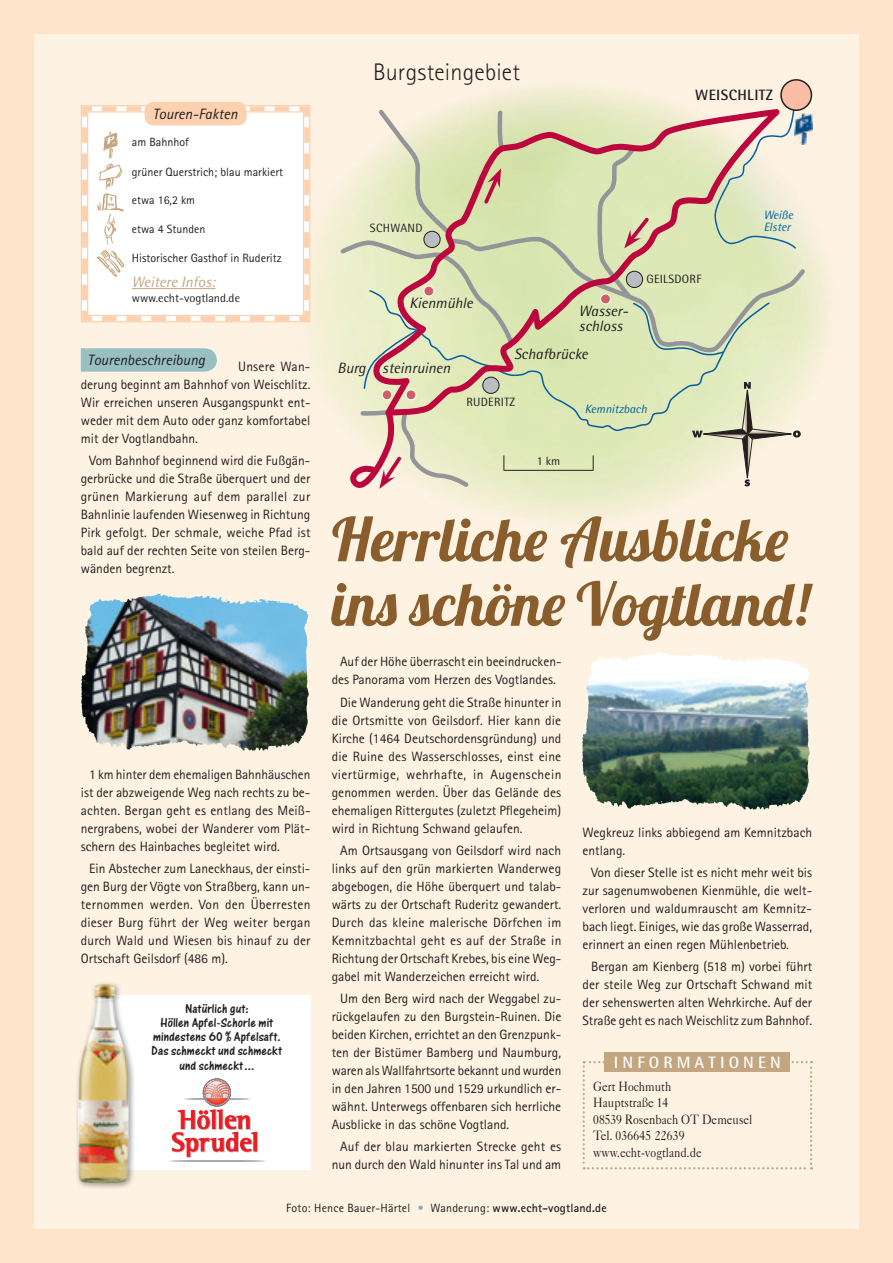
<style>
.page{position:relative;width:893px;height:1263px;background:#fee5ca}
.page>*{position:absolute;margin:0;border:0;box-sizing:border-box;transform-origin:0 0}
.t1{font:60px/64.5px "Lobster 1.4";color:#895d2c}
.t2{font:300 24px "Rotis Sans Serif";letter-spacing:.01em;color:#231f20}
.t3{font:700 16.5px "Rotis Semi Sans";letter-spacing:.25em;color:#fff}
.t4{font:italic 15px/15px "Rotis Semi Sans";color:#231f20}
.t5{font:italic 15px "Rotis Sans Serif";color:#231f20}
.t6{font:italic 15px "Rotis Semi Sans";color:#c3a67f}
.t7{font:700 15px "Rotis Semi Sans";letter-spacing:.025em;color:#231f20}
.t8{font:13.5px/18px "Rotis Sans Serif";color:#231f20;text-align:justify}
.t9{font:13.5px/14.2px "One Stroke Script Plain";letter-spacing:.005em;color:#231f20;text-align:center}
.t10{font:13.5px/16.5px "Caslon Five Forty";color:#231f20;scale:.85 1}
.t11{font:12px "Rotis Sans Serif";color:#231f20}
.t12{font:12px "Rotis Semi Sans";letter-spacing:.025em;color:#231f20}
.t13{font:italic 12px/12px "Rotis Semi Sans";color:#0160a1}
.t14{font:12px "Rotis Semi Sans";color:#231f20}
.t15{font:11.85px "Rotis Sans Serif";color:#231f20}
.s1{color:#88adaf}
.s2{font-weight:700}
</style>
<div class="page">
<div style="left:34px;top:34px;width:825px;height:1195px;background:#fef2e3"></div>
<div style="left:781px;top:80px;width:30px;height:30px;background:#fabda6;border-radius:50%"></div>
<div style="left:780px;top:79px;width:32px;height:32px;border:2px solid #231f20;border-radius:50%"></div>
<img style="left:807px;top:114px;width:6px;height:23px">
<svg style="left:338px;top:97px;width:469px;height:402px"></svg>
<svg style="left:583px;top:1061px;width:229px;height:108px"></svg>
<div style="left:605px;top:1052px;width:185px;height:19px;background:#c3a67f"></div>
<div style="left:98px;top:995px;width:212px;height:174px;background:#fff"></div>
<svg style="left:169px;top:1160px;width:97px;height:2px"></svg>
<svg style="left:172px;top:1079px;width:86px;height:78px"></svg>
<img style="left:77px;top:983px;width:58px;height:205px">
<img style="left:129px;top:995px;width:6px;height:174px">
<img style="left:78px;top:984px;width:51px;height:200px">
<svg style="left:81px;top:348px;width:136px;height:24px;background:#9cc2c4"></svg>
<img style="left:81px;top:593px;width:228px;height:158px">
<img style="left:582px;top:652px;width:228px;height:158px">
<svg style="left:80px;top:104px;width:232px;height:220px;background:#fefaf7"></svg>
<div style="left:145px;top:102px;width:102px;height:23px;background:#fcd1af;border-radius:9px"></div>
<hr style="left:132px;top:288px;width:83px;height:1px;background:#c3a67f">
<img style="left:98px;top:163px;width:24px;height:28px">
<img style="left:97px;top:194px;width:27px;height:17px">
<img style="left:103px;top:131px;width:14px;height:28px">
<img style="left:104px;top:213px;width:13px;height:31px">
<img style="left:96px;top:249px;width:29px;height:27px">
<p class="t5" style="left:153px;top:105px;width:86px">Touren-Fakten</p>
<p class="t11" style="left:132px;top:135px;width:59px">am Bahnhof</p>
<p class="t11" style="left:132px;top:164px;width:153px">grüner Querstrich; blau markiert</p>
<p class="t15" style="left:132px;top:193px;width:65px">etwa 16,2 km</p>
<p class="t15" style="left:132px;top:222px;width:75px">etwa 4 Stunden</p>
<p class="t11" style="left:132px;top:251px;width:151px">Historischer Gasthof in Ruderitz</p>
<p class="t6" style="left:132px;top:273px;width:85px">Weitere Infos:</p>
<p class="t14" style="left:132px;top:291px;width:110px">www.echt-vogtland.de</p>
<p class="t5" style="left:88px;top:351px;width:119px">Tourenbeschreibung</p>
<p class="t8" style="left:81px;top:358px;width:231px;text-indent:157px">Unsere Wan&shy;derung beginnt am Bahnhof von Weischlitz.<br>Wir erreichen unseren Ausgangspunkt ent&shy;weder mit dem Auto oder ganz komfortabel mit der Vogtlandbahn.</p>
<p class="t8" style="left:81px;top:452px;width:231px;text-indent:9px">Vom Bahnhof beginnend wird die Fußgän&shy;gerbrücke und die Straße überquert und der grünen Markierung auf dem parallel zur Bahnlinie laufenden Wiesenweg in Richtung Pirk gefolgt. Der schmale, weiche Pfad ist bald auf der rechten Seite von steilen Berg&shy;wänden begrenzt.</p>
<p class="t8" style="left:81px;top:765px;width:231px;text-indent:9px">1 km hinter dem ehemaligen Bahnhäuschen ist der abzweigende Weg nach rechts zu be&shy;achten. Bergan geht es entlang des Meiß&shy;nergrabens, wobei der Wanderer vom Plät&shy;schern des Hainbaches begleitet wird.</p>
<p class="t8" style="left:81px;top:859px;width:231px;text-indent:9px">Ein Abstecher zum Laneckhaus, der einsti&shy;gen Burg der Vögte von Straßberg, kann un&shy;ternommen werden. Von den Über resten dieser Burg führt der Weg weiter bergan durch Wald und Wiesen bis hinauf zu der Ortschaft Geilsdorf (486 m).</p>
<p class="t9" style="left:152px;top:1001px;width:132px">Natürlich gut:<br>Höllen Apfel-Schorle mit mindestens 60 % Apfelsaft.<br>Das schmeckt und schmeckt und schmeckt ...</p>
<h2 class="t2" style="left:373px;top:58px;width:148px">Burgsteingebiet</h2>
<p class="t7" style="left:695px;top:86px;width:79px">WEISCHLITZ</p>
<p class="t12" style="left:370px;top:221px;width:54px">SCHWAND</p>
<p class="t4" style="left:409px;top:296px;width:65px">Kienmühle</p>
<p class="t4" style="left:338px;top:360px;width:114px">Burg steinruinen</p>
<p class="t4" style="left:579px;top:303px;width:51px">Wasser&shy;schloss</p>
<p class="t4" style="left:514px;top:346px;width:75px">Schafbrücke</p>
<p class="t12" style="left:646px;top:272px;width:57px">GEILSDORF</p>
<p class="t13" style="left:764px;top:209px;width:31px">Weiße<br>Elster</p>
<p class="t12" style="left:466px;top:395px;width:50px">RUDERITZ</p>
<p class="t12" style="left:537px;top:453px;width:25px">1 km</p>
<p class="t13" style="left:585px;top:402px;width:64px">Kemnitzbach</p>
<h1 class="t1" style="left:332px;top:506px;width:479px">Herrliche Ausblicke ins schöne Vogtland!</h1>
<p class="t8" style="left:332px;top:653px;width:231px;text-indent:9px">Auf der Höhe überrascht ein beeindrucken&shy;des Panorama vom Herzen des Vogtlandes.</p>
<p class="t8" style="left:332px;top:693px;width:231px;text-indent:9px">Die Wanderung geht die Straße hinunter in die Ortsmitte von Geilsdorf. Hier kann die Kirche (1464 Deutschordensgründung) und die Ruine des Wasserschlosses, einst eine viertürmige, wehrhafte, in Augenschein genom men werden. Über das Gelände des ehemaligen Rittergutes (zuletzt Pflegeheim) wird in Richtung Schwand gelaufen.</p>
<p class="t8" style="left:332px;top:841px;width:231px;text-indent:9px">Am Ortsausgang von Geilsdorf wird nach links auf den grün markierten Wanderweg abgebogen, die Höhe überquert und talab&shy;wärts zu der Ortschaft Ruderitz gewandert.<br>Durch das kleine malerische Dörfchen im Kemnitzbachtal geht es auf der Straße in Richtung der Ortschaft Krebes, bis eine Weg&shy;gabel mit Wanderzeichen erreicht wird.</p>
<p class="t8" style="left:332px;top:989px;width:231px;text-indent:9px">Um den Berg wird nach der Weggabel zu&shy;rückgelaufen zu den Burgstein-Ruinen. Die beiden Kirchen, errichtet an den Grenzpunk&shy;ten der Bistümer Bamberg und Naumburg, waren als Wallfahrtsorte bekannt und wurden in den Jahren 1500 und 1529 urkundlich er&shy;wähnt. Unterwegs offenbaren sich herrliche Ausblicke in das schöne Vogtland.</p>
<p class="t8" style="left:332px;top:1138px;width:231px;text-align:right">Auf der blau markierten Strecke geht es nun durch den Wald hinunter ins Tal und am</p>
<p class="t8" style="left:583px;top:823px;width:231px">Wegkreuz links abbiegend am Kemnitzbach entlang.</p>
<p class="t8" style="left:583px;top:863px;width:231px;text-indent:9px">Von dieser Stelle ist es nicht mehr weit bis zur sagenumwobenen Kienmühle, die welt&shy;verloren und waldumrauscht am Kemnitz&shy;bach liegt. Einiges, wie das große Wasserrad, erinnert an einen regen Mühlenbetrieb.</p>
<p class="t8" style="left:583px;top:958px;width:231px;text-indent:9px">Bergan am Kienberg (518 m) vorbei führt der steile Weg zur Ortschaft Schwand mit der sehenswerten alten Wehrkirche. Auf der Straße geht es nach Weischlitz zum Bahnhof.</p>
<p class="t3" style="left:614px;top:1052px;width:168px">INFORMATIONEN</p>
<p class="t10" style="left:593px;top:1078px;width:189px">Gert Hochmuth<br>Hauptstraße 14<br>08539 Rosenbach OT Demeusel<br>Tel. 036645 22639 www.echt-vogtland.de</p>
<p class="t11" style="left:286px;top:1200px;width:322px">Foto: Hence Bauer-Härtel <span class="s1">•</span> Wanderung: <span class="s2">www.echt-vogtland.de</span></p>
</div>
